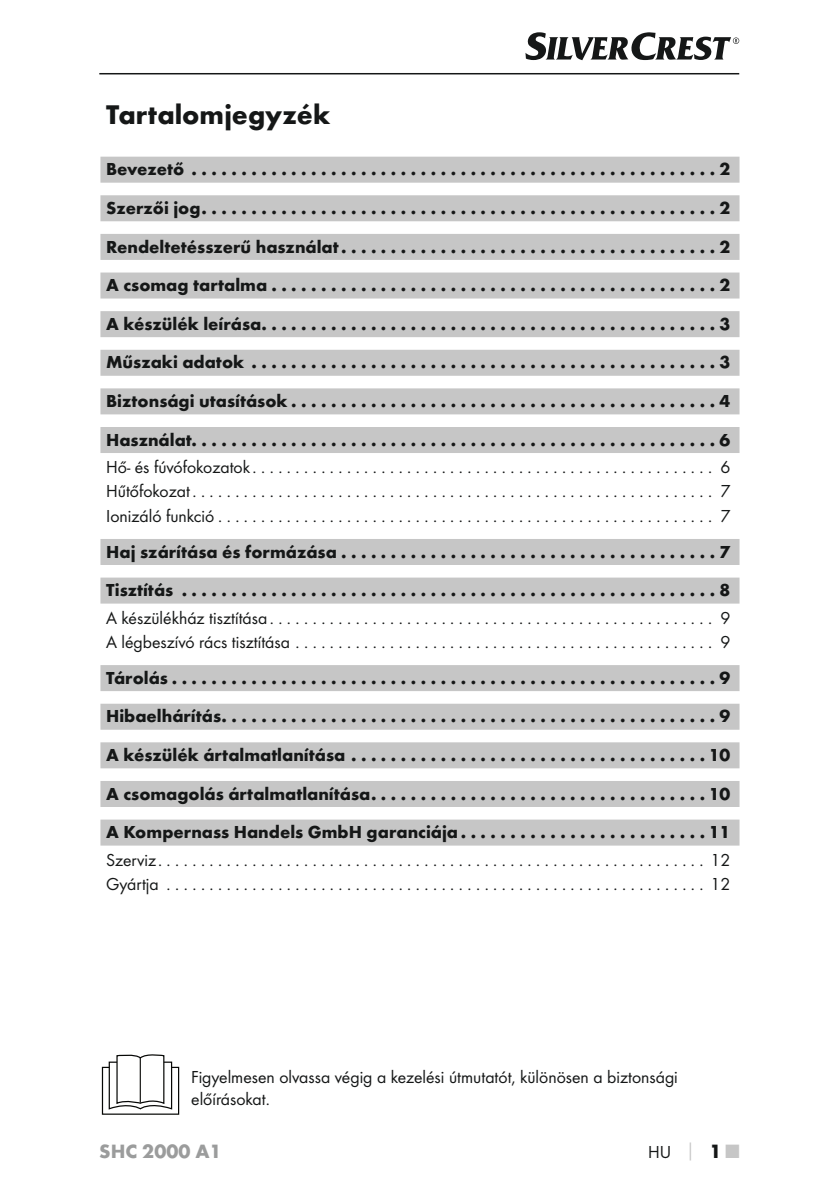
<style>
.page{position:relative;width:840px;height:1191px;background:#fff}
.page>*{position:absolute;margin:0;border:0;box-sizing:border-box;transform-origin:0 0}
.t1{font:700 28px "Futura";color:#151717}
.t2{font:700 20px "Futura";color:#9b9c9c}
.t3{font:700 18px/38.6px "Futura";color:#151717;text-align:justify}
.t4{font:18px/24.4px "Futura Boo";color:#151717}
.s1{font-family:"Futura";font-weight:700;color:#c6c6c6}
.s2{font-family:"Futura";font-weight:700;font-size:20px}
.s3{font-family:"Futura";font-weight:700;font-size:20px;color:#c6c6c6}
</style>
<div class="page">
<hr style="left:99px;top:73px;width:639px;height:1px;background:#151717">
<svg style="left:525px;top:32px;width:213px;height:28px"></svg>
<div style="left:100px;top:157px;width:639px;height:26px;background:#c6c6c6"></div>
<div style="left:100px;top:195px;width:639px;height:26px;background:#c6c6c6"></div>
<div style="left:100px;top:234px;width:639px;height:26px;background:#c6c6c6"></div>
<div style="left:100px;top:272px;width:639px;height:26px;background:#c6c6c6"></div>
<div style="left:100px;top:311px;width:639px;height:26px;background:#c6c6c6"></div>
<div style="left:100px;top:350px;width:639px;height:26px;background:#c6c6c6"></div>
<div style="left:100px;top:388px;width:639px;height:26px;background:#c6c6c6"></div>
<div style="left:100px;top:427px;width:639px;height:26px;background:#c6c6c6"></div>
<div style="left:100px;top:539px;width:639px;height:26px;background:#c6c6c6"></div>
<div style="left:100px;top:577px;width:639px;height:26px;background:#c6c6c6"></div>
<div style="left:100px;top:665px;width:639px;height:26px;background:#c6c6c6"></div>
<div style="left:100px;top:703px;width:639px;height:26px;background:#c6c6c6"></div>
<div style="left:100px;top:742px;width:639px;height:26px;background:#c6c6c6"></div>
<div style="left:100px;top:781px;width:639px;height:26px;background:#c6c6c6"></div>
<div style="left:100px;top:819px;width:639px;height:26px;background:#c6c6c6"></div>
<div style="left:102px;top:1066px;width:77px;height:48px;border:1px solid #060705"></div>
<svg style="left:108px;top:1054px;width:65px;height:56px"></svg>
<hr style="left:140px;top:1058px;width:1px;height:44px;background:#191917">
<h1 class="t1" style="left:106px;top:104px;width:225px">Tartalomjegyzék</h1>
<p class="t3" style="left:106px;top:151px;width:625px">Bevezető .....................................................2<br>Szerzői jog ....................................................2<br>Rendeltetésszerű használat ......................................2<br>A csomag tartalma .............................................2<br>A készülék leírása ..............................................3<br>Műszaki adatok ...............................................3<br>Biztonsági utasítások ...........................................4<br>Használat. . . . . . . . . . . . . . . . . . . . . . . . . . . . . . . . . . . . . . . . . . . . . . . . . . . . . 6</p>
<p class="t4" style="left:106px;top:456px;width:625px;text-align:justify">Hő- és fúvófokozatok ...................................................... 6<br>Hűtőfokozat ............................................................. 7<br>Ionizáló funkció .......................................................... 7</p>
<p class="t3" style="left:106px;top:534px;width:625px">Haj szárítása és formázása ......................................7<br>Tisztítás ......................................................8</p>
<p class="t4" style="left:106px;top:606px;width:625px">A készülékház tisztítása .................................................... 9<br>A légbeszívó rács tisztítása ................................................. 9</p>
<p class="t3" style="left:106px;top:660px;width:625px">Tárolás .......................................................9<br>Hibaelhárítás ..................................................9<br>A készülék ártalmatlanítása ....................................10<br>A csomagolás ártalmatlanítása ..................................10<br>A Kompernass Handels GmbH garanciája . . . . . . . . . . . . . . . . . . . . . . . . . 11</p>
<p class="t4" style="left:106px;top:848px;width:625px">Szerviz ................................................................ 12<br>Gyártja ............................................................... 12</p>
<p class="t4" style="left:191px;top:1067px;width:488px;line-height:21.6px">Figyelmesen olvassa végig a kezelési útmutatót, különösen a biztonsági előírásokat.</p>
<p class="t2" style="left:99px;top:1143px;width:124px">SHC 2000 A1</p>
<p class="t4" style="left:647px;top:1140px;width:92px">HU <span class="s1">│</span> <span class="s2">1</span><span class="s3">■</span></p>
</div>
